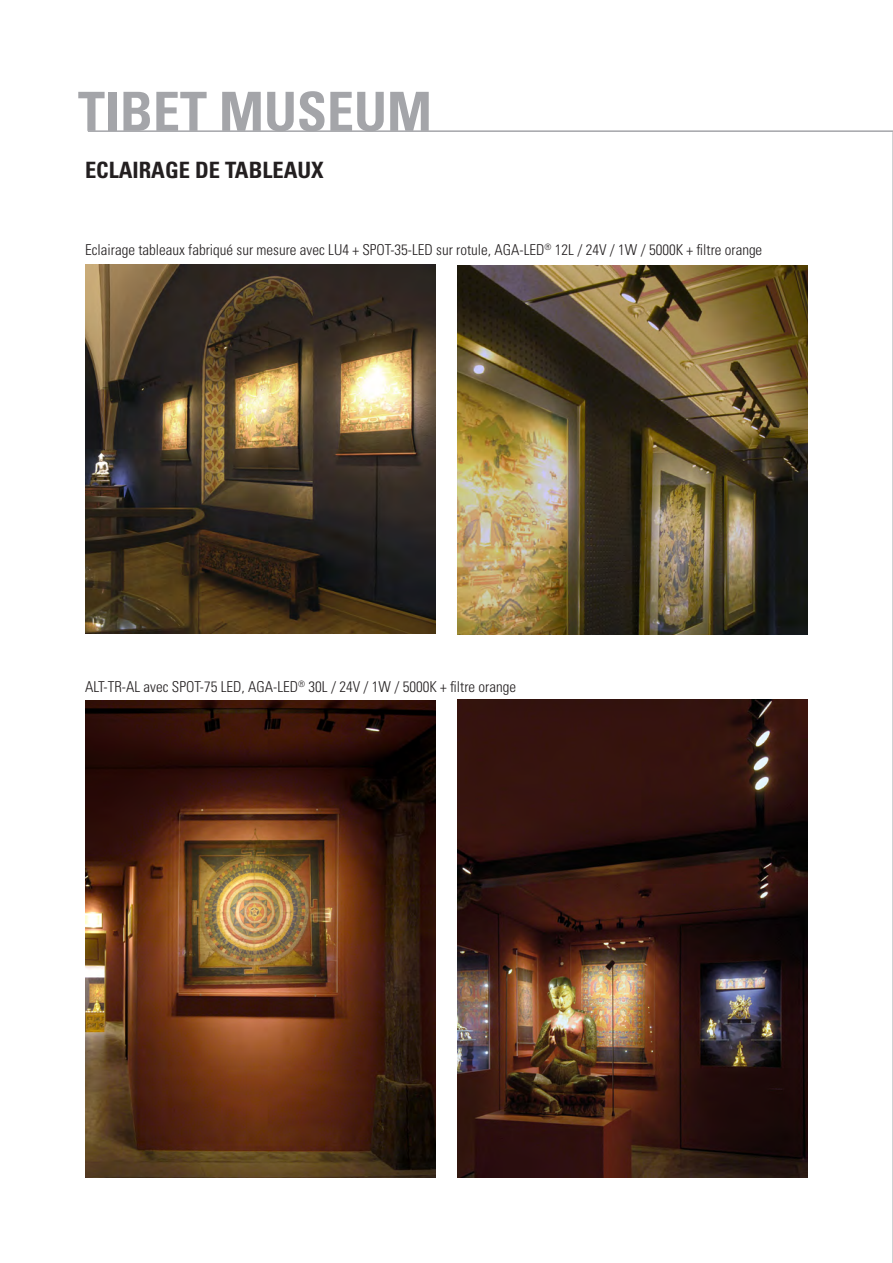
<style>
.page{position:relative;width:893px;height:1263px;background:#fff}
.page>*{position:absolute;margin:0;border:0;box-sizing:border-box;transform-origin:0 0}
.t1{font:700 condensed 54px "Univers LT";color:#a4a5a9}
.t2{font:700 condensed 22.5px "Univers LT";color:#231f20}
.t3{font:300 condensed 15px "Univers";color:#231f20}
</style>
<div class="page">
<img style="left:86px;top:265px;width:350px;height:369px">
<img style="left:85px;top:701px;width:351px;height:477px">
<hr style="left:88px;top:130px;width:805px;height:2px;background:#a4a5a9">
<img style="left:457px;top:266px;width:351px;height:368px">
<img style="left:457px;top:700px;width:351px;height:478px">
<hr style="left:892px;top:132px;width:1px;height:1131px;background:#a4a5a9">
<h1 class="t1" style="left:78px;top:78px;width:355px">TIBET MUSEUM</h1>
<h2 class="t2" style="left:85px;top:156px;width:240px">ECLAIRAGE DE TABLEAUX</h2>
<p class="t3" style="left:85px;top:241px;width:679px">Eclairage tableaux fabriqué sur mesure avec LU4 + SPOT-35-LED sur rotule, AGA-LED<sup>®</sup> 12L / 24V / 1W / 5000K + filtre orange</p>
<p class="t3" style="left:85px;top:678px;width:432px">ALT-TR-AL avec SPOT-75 LED, AGA-LED<sup>®</sup> 30L / 24V / 1W / 5000K + filtre orange</p>
</div>
